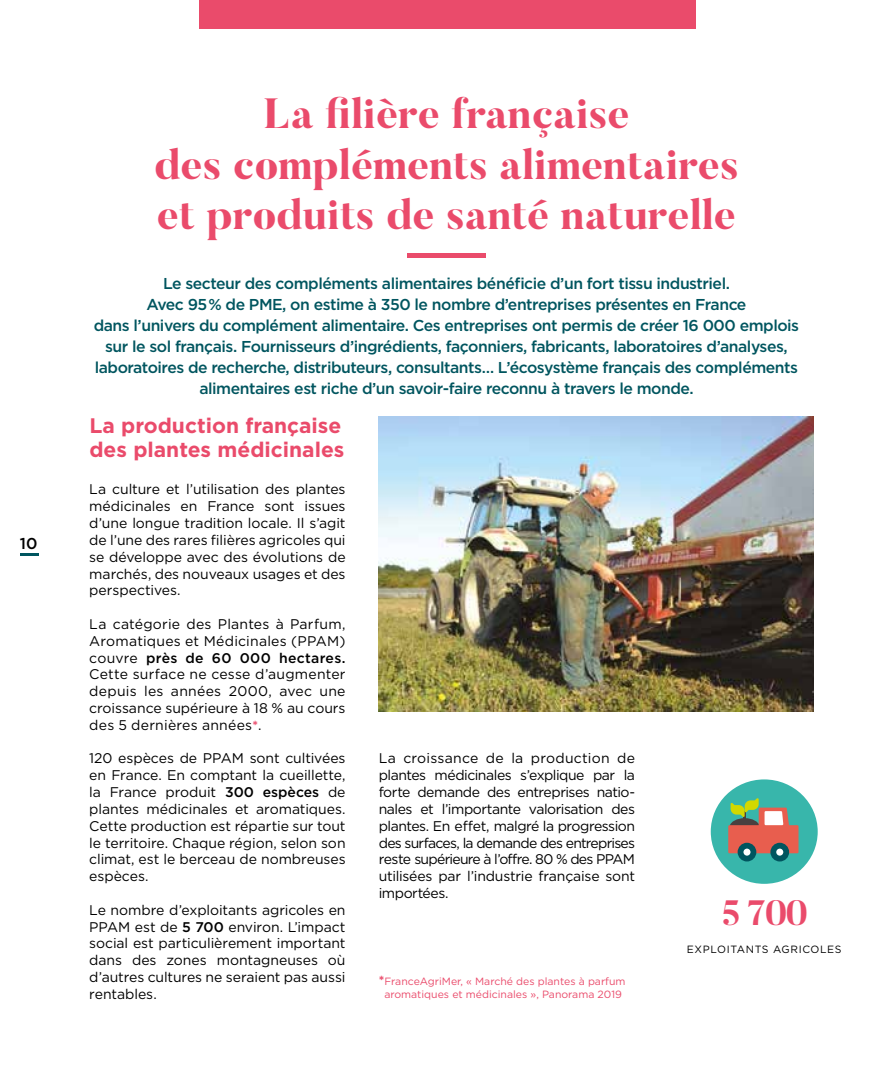
<style>
.page{position:relative;width:893px;height:1092px;background:#fff}
.page>*{position:absolute;margin:0;border:0;box-sizing:border-box;transform-origin:0 0}
.t1{font:800 42px/50.4px "Butler";color:#ea4b6b;text-align:center}
.t2{font:700 35px "Butler";color:#ea4b6b}
.t3{font:700 21px/24.5px "Gotham";color:#ea4b6b}
.t4{font:500 15.75px/21px "Gotham";letter-spacing:-.03em;color:#00555f;text-align:center}
.t5{font:500 15.75px "Gotham";color:#000}
.t6{font:14px/16.8px "Gotham";letter-spacing:-.005em;color:#000;text-align:justify}
.t7{font:10.5px/12.6px "Gotham";color:#ea4b6b;text-align:center}
.t8{font:10.5px "Gotham";letter-spacing:.06em;color:#000}
.s1{font-weight:500}
.s2{font-weight:700;font-size:13.12px;color:#ea4b6b}
.s3{font-weight:700;font-size:13.12px}
</style>
<div class="page">
<div style="left:199px;top:0;width:496px;height:29px;background:#ea4b6b"></div>
<div style="left:407px;top:252px;width:79px;height:5px;background:#ea4b6b"></div>
<img style="left:379px;top:416px;width:435px;height:295px">
<div style="left:711px;top:779px;width:107px;height:104px;background:#38b6ab;border-radius:50%"></div>
<svg style="left:728px;top:798px;width:70px;height:55px"></svg>
<div style="left:738px;top:842px;width:18px;height:19px;background:#00555f;border-radius:50%"></div>
<svg style="left:770px;top:842px;width:19px;height:19px"></svg>
<div style="left:743px;top:848px;width:7px;height:7px;background:#fff;border-radius:50%"></div>
<div style="left:776px;top:848px;width:7px;height:7px;background:#fff;border-radius:50%"></div>
<hr style="left:20px;top:553px;width:18px;height:3px;background:#00555f">
<p class="t5" style="left:20px;top:532px;width:19px">10</p>
<h1 class="t1" style="left:154px;top:90px;width:586px">La filière française<br>des compléments alimentaires et produits de santé naturelle</h1>
<p class="t4" style="left:94px;top:273px;width:707px">Le secteur des compléments alimentaires bénéficie d’un fort tissu industriel.<br>Avec 95 % de PME, on estime à 350 le nombre d’entreprises présentes en France<br>dans l’univers du complément alimentaire. Ces entreprises ont permis de créer 16 000 emplois sur le sol français. Fournisseurs d’ingrédients, façonniers, fabricants, laboratoires d’analyses, laboratoires de recherche, distributeurs, consultants… L’écosystème français des compléments alimentaires est riche d’un savoir-faire reconnu à travers le monde.</p>
<h3 class="t3" style="left:89px;top:413px;width:256px">La production française des plantes médicinales</h3>
<p class="t6" style="left:89px;top:481px;width:258px">La culture et l’utilisation des plantes médicinales en France sont issues d’une longue tradition locale. Il s’agit de l’une des rares filières agricoles qui se développe avec des évolutions de marchés, des nouveaux usages et des perspectives.</p>
<p class="t6" style="left:89px;top:615px;width:258px">La catégorie des Plantes à Parfum, Aromatiques et Médicinales (PPAM) couvre <span class="s1">près de 60 000 hectares.<br></span>Cette surface ne cesse d’augmenter depuis les années 2000, avec une croissance supérieure à 18 % au cours des 5 dernières années<span class="s2">*</span>.</p>
<p class="t6" style="left:89px;top:749px;width:258px">120 espèces de PPAM sont cultivées en France. En comptant la cueillette, la France produit <span class="s1">300 espèces</span> de plantes médicinales et aromatiques.<br>Cette production est répartie sur tout le territoire. Chaque région, selon son climat, est le berceau de nombreuses espèces.</p>
<p class="t6" style="left:89px;top:901px;width:258px">Le nombre d’exploitants agricoles en PPAM est de <span class="s1">5 700</span> environ. L’impact social est particulièrement important dans des zones montagneuses où d’autres cultures ne seraient pas aussi rentables.</p>
<p class="t6" style="left:379px;top:749px;width:258px">La croissance de la production de plantes médicinales s’explique par la forte demande des entreprises natio&shy;nales et l’importante valorisation des plantes. En effet, malgré la progression des surfaces, la demande des entreprises reste supérieure à l’offre. 80 % des PPAM utilisées par l’industrie française sont importées.</p>
<p class="t7" style="left:379px;top:974px;width:248px"><span class="s3">*</span>FranceAgriMer, « Marché des plantes à parfum aromatiques et médicinales », Panorama 2019</p>
<h2 class="t2" style="left:722px;top:890px;width:87px">5 700</h2>
<p class="t8" style="left:687px;top:942px;width:156px">EXPLOITANTS AGRICOLES</p>
</div>
